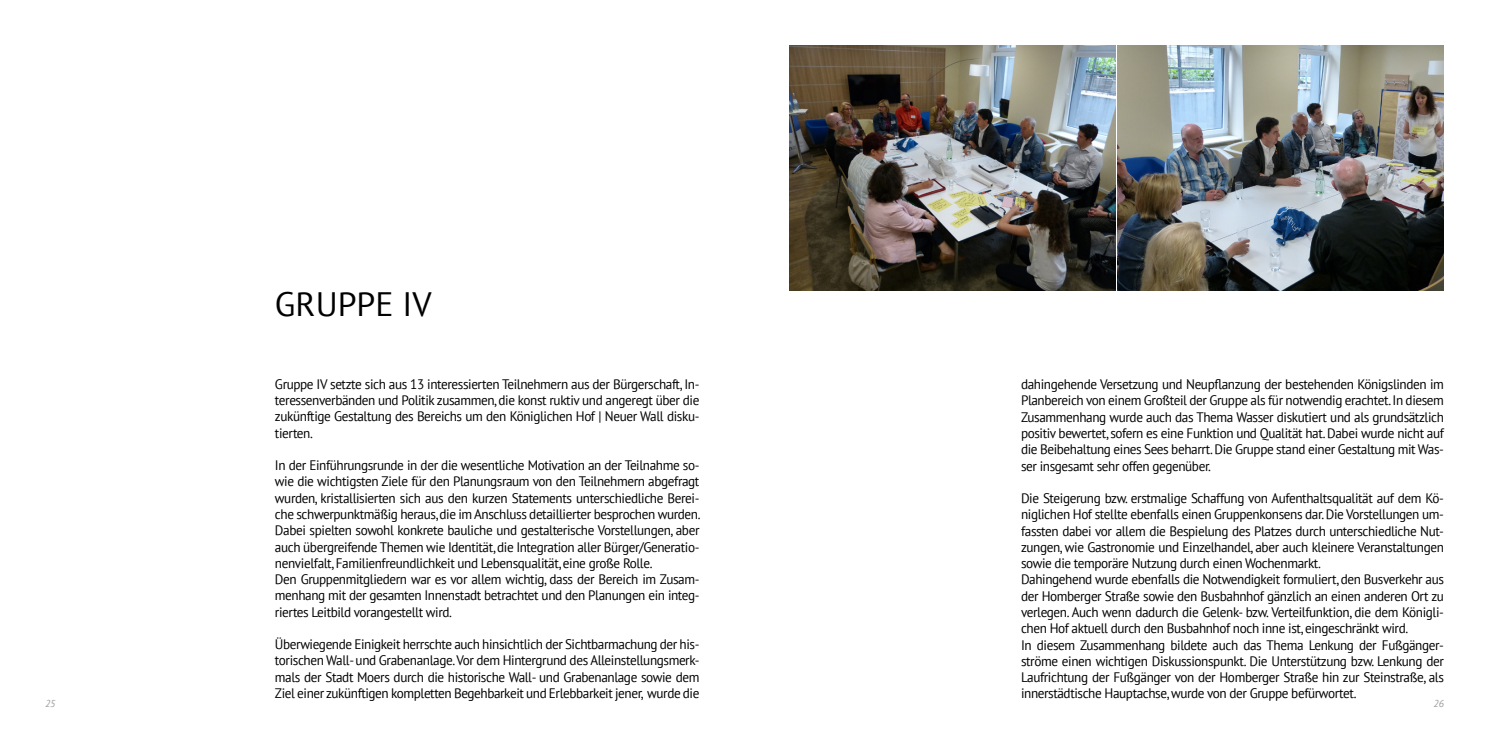
<style>
.page{position:relative;width:1489px;height:745px;background:#fff}
.page>*{position:absolute;margin:0;border:0;box-sizing:border-box;transform-origin:0 0}
.t1{font:33.75px "PT Sans";color:#000}
.t2{font:13.75px/16.2px "PT Sans";letter-spacing:-.03em;color:#000;text-align:justify;scale:.96 1}
.t3{font:italic 10px "PT Sans";color:#97999c}
</style>
<div class="page">
<img style="left:789px;top:45px;width:326px;height:245px">
<img style="left:1117px;top:45px;width:326px;height:245px">
<p class="t3" style="left:45px;top:697px;width:12px">25</p>
<h1 class="t1" style="left:275px;top:282px;width:158px">GRUPPE IV</h1>
<p class="t2" style="left:275px;top:375px;width:443px">Gruppe IV setzte sich aus 13 interessierten Teilnehmern aus der Bürgerschaft, In&shy;teressenverbänden und Politik zusammen, die konst ruktiv und angeregt über die zukünftige Gestaltung des Bereichs um den Königlichen Hof | Neuer Wall disku&shy;tierten.</p>
<p class="t2" style="left:275px;top:456px;width:444px;text-align:left">In der Einführungsrunde in der die wesentliche Motivation an der Teilnahme so&shy;wie die wichtigsten Ziele für den Planungsraum von den Teilnehmern abgefragt wurden, kristallisierten sich aus den kurzen Statements unterschiedliche Berei&shy;che schwerpunktmäßig heraus, die im Anschluss detaillierter besprochen wurden.<br>Dabei spielten sowohl konkrete bauliche und gestalterische Vorstellungen, aber auch übergreifende Themen wie Identität, die Integration aller Bürger/Generatio&shy;nenvielfalt, Familienfreundlichkeit und Lebensqualität, eine große Rolle.<br>Den Gruppenmitgliedern war es vor allem wichtig, dass der Bereich im Zusam&shy;menhang mit der gesamten Innenstadt betrachtet und den Planungen ein integ&shy;riertes Leitbild vorangestellt wird.</p>
<p class="t2" style="left:275px;top:635px;width:443px">Überwiegende Einigkeit herrschte auch hinsichtlich der Sichtbarmachung der his&shy;torischen Wall- und Grabenanlage. Vor dem Hintergrund des Alleinstellungsmerk&shy;mals der Stadt Moers durch die historische Wall- und Grabenanlage sowie dem Ziel einer zukünftigen kompletten Begehbarkeit und Erlebbarkeit jener, wurde die</p>
<p class="t2" style="left:1020px;top:375px;width:442px">dahingehende Versetzung und Neupflanzung der bestehenden Königslinden im Planbereich von einem Großteil der Gruppe als für notwendig erachtet. In diesem Zusammenhang wurde auch das Thema Wasser diskutiert und als grundsätzlich positiv bewertet, sofern es eine Funktion und Qualität hat. Dabei wurde nicht auf die Beibehaltung eines Sees beharrt. Die Gruppe stand einer Gestaltung mit Was&shy;ser insgesamt sehr offen gegenüber.</p>
<p class="t2" style="left:1020px;top:489px;width:442px;text-align:left">Die Steigerung bzw. erstmalige Schaffung von Aufenthaltsqualität auf dem Kö&shy;niglichen Hof stellte ebenfalls einen Gruppenkonsens dar. Die Vorstellungen um&shy;fassten dabei vor allem die Bespielung des Platzes durch unterschiedliche Nut&shy;zungen, wie Gastronomie und Einzelhandel, aber auch kleinere Veranstaltungen sowie die temporäre Nutzung durch einen Wochenmarkt.<br>Dahingehend wurde ebenfalls die Notwendigkeit formuliert, den Busverkehr aus der Homberger Straße sowie den Busbahnhof gänzlich an einen anderen Ort zu verlegen. Auch wenn dadurch die Gelenk- bzw. Verteilfunktion, die dem Königli&shy;chen Hof aktuell durch den Busbahnhof noch inne ist, eingeschränkt wird.<br>In diesem Zusammenhang bildete auch das Thema Lenkung der Fußgänger&shy;ströme einen wichtigen Diskussionspunkt. Die Unterstützung bzw. Lenkung der Laufrichtung der Fußgänger von der Homberger Straße hin zur Steinstraße, als innerstädtische Hauptachse, wurde von der Gruppe befürwortet.</p>
<p class="t3" style="left:1433px;top:697px;width:12px">26</p>
</div>
